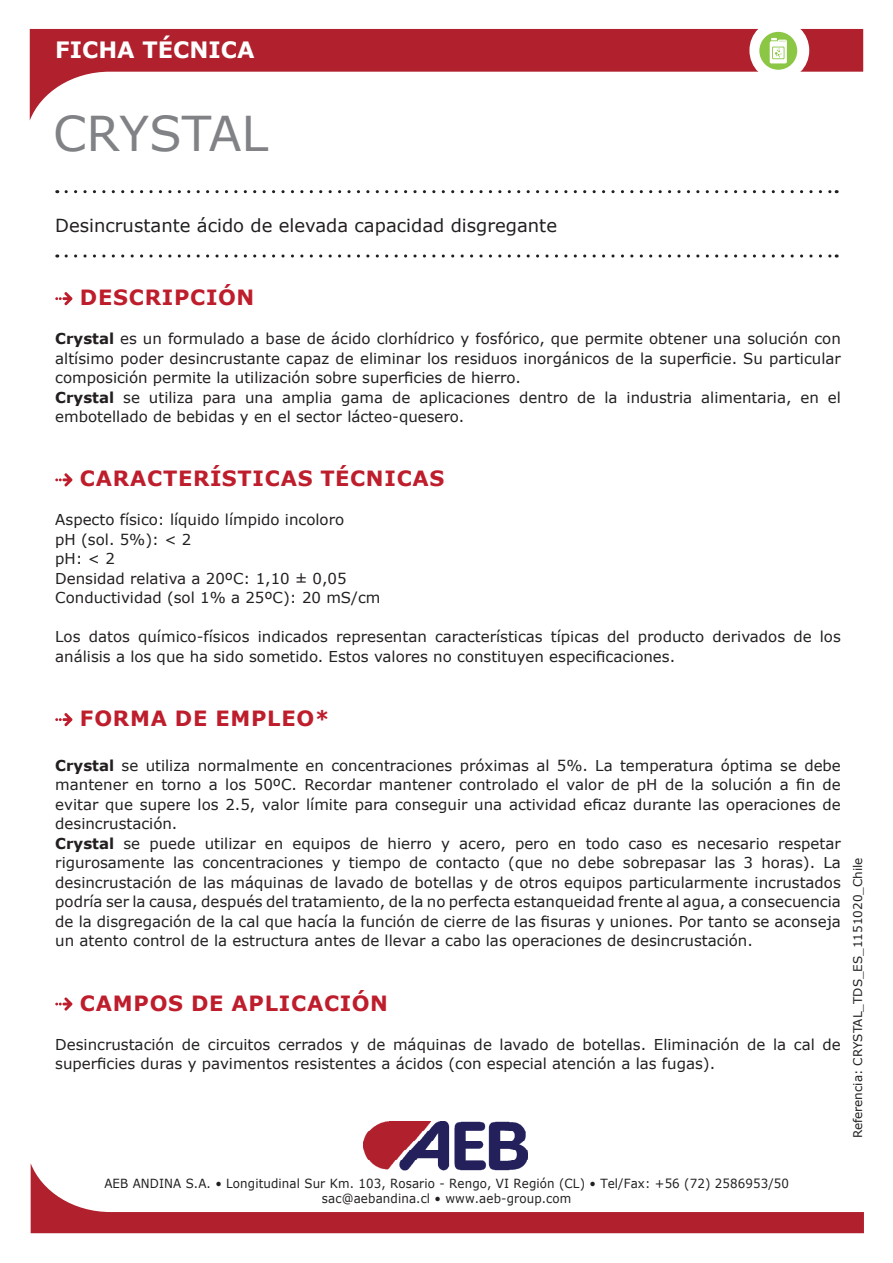
<style>
.page{position:relative;width:893px;height:1263px;background:#fff}
.page>*{position:absolute;margin:0;border:0;box-sizing:border-box;transform-origin:0 0}
.t1{font:48px "Verdana";color:#808285}
.t2{font:700 22.5px "Verdana";color:#fff}
.t3{font:700 21px "Verdana";letter-spacing:.035em;color:#be1d2c}
.t4{font:18px "Verdana";color:#231f20}
.t5{font:15px/19.5px "Verdana";color:#231f20}
.t6{font:12.6px/15.1px "Verdana";letter-spacing:.01em;color:#231f20;text-align:center;scale:.94 1}
.t7{font:12px "Verdana";color:#231f20}
.s1{font-weight:700}
</style>
<div class="page">
<svg style="left:66px;top:190px;width:771px;height:3px"></svg>
<svg style="left:66px;top:254px;width:771px;height:4px"></svg>
<img style="left:363px;top:1121px;width:165px;height:42px">
<svg style="left:31px;top:1163px;width:833px;height:70px"></svg>
<svg style="left:30px;top:29px;width:833px;height:91px"></svg>
<div style="left:749px;top:20px;width:60px;height:61px;background:#fff;border-radius:30px"></div>
<div style="left:759px;top:32px;width:38px;height:38px;background:#8bc644;border-radius:50%"></div>
<svg style="left:770px;top:38px;width:17px;height:25px"></svg>
<svg style="left:55px;top:292px;width:17px;height:13px"></svg>
<svg style="left:55px;top:473px;width:17px;height:13px"></svg>
<svg style="left:55px;top:713px;width:17px;height:13px"></svg>
<svg style="left:55px;top:997px;width:17px;height:13px"></svg>
<h2 class="t2" style="left:55px;top:34px;width:201px">FICHA TÉCNICA</h2>
<h1 class="t1" style="left:53px;top:101px;width:217px">CRYSTAL</h1>
<p class="t4" style="left:55px;top:213px;width:503px">Desincrustante ácido de elevada capacidad disgregante</p>
<h3 class="t3" style="left:80px;top:283px;width:176px">DESCRIPCIÓN</h3>
<p class="t5" style="left:55px;top:329px;width:787px"><span class="s1">Crystal</span> es un formulado a base de ácido clorhídrico y fosfórico, que permite obtener una solución con altísimo poder desincrustante capaz de eliminar los residuos inorgánicos de la superficie. Su particular composición permite la utilización sobre superficies de hierro.<br><span class="s1">Crystal</span> se utiliza para una amplia gama de aplicaciones dentro de la industria alimentaria, en el embotellado de bebidas y en el sector lácteo-quesero.</p>
<h3 class="t3" style="left:80px;top:464px;width:366px">CARACTERÍSTICAS TÉCNICAS</h3>
<p class="t5" style="left:55px;top:510px;width:327px">Aspecto físico: líquido límpido incoloro<br>pH (sol. 5%): &lt; 2<br>pH: &lt; 2<br>Densidad relativa a 20ºC: 1,10 ± 0,05<br>Conductividad (sol 1% a 25ºC): 20 mS/cm</p>
<p class="t5" style="left:55px;top:627px;width:787px">Los datos químico-físicos indicados representan características típicas del producto derivados de los análisis a los que ha sido sometido. Estos valores no constituyen especificaciones.</p>
<h3 class="t3" style="left:80px;top:704px;width:251px">FORMA DE EMPLEO*</h3>
<p class="t5" style="left:55px;top:755px;width:787px"><span class="s1">Crystal</span> se utiliza normalmente en concentraciones próximas al 5%. La temperatura óptima se debe mantener en torno a los 50ºC. Recordar mantener controlado el valor de pH de la solución a fin de evitar que supere los 2.5, valor límite para conseguir una actividad eficaz durante las operaciones de desincrustación.<br><span class="s1">Crystal</span> se puede utilizar en equipos de hierro y acero, pero en todo caso es necesario respetar rigurosamente las concentraciones y tiempo de contacto (que no debe sobrepasar las 3 horas). La desincrustación de las máquinas de lavado de botellas y de otros equipos particularmente incrustados podría ser la causa, después del tratamiento, de la no perfecta estanqueidad frente al agua, a consecuencia de la disgregación de la cal que hacía la función de cierre de las fisuras y uniones. Por tanto se aconseja un atento control de la estructura antes de llevar a cabo las operaciones de desincrustación.</p>
<h3 class="t3" style="left:80px;top:988px;width:309px">CAMPOS DE APLICACIÓN</h3>
<p class="t5" style="left:55px;top:1034px;width:787px">Desincrustación de circuitos cerrados y de máquinas de lavado de botellas. Eliminación de la cal de superficies duras y pavimentos resistentes a ácidos (con especial atención a las fugas).</p>
<p class="t7" style="left:850px;top:1138px;width:282px;rotate:-90deg">Referencia: CRYSTAL_TDS_ES_1151020_Chile</p>
<p class="t6" style="left:104px;top:1176px;width:730px">AEB ANDINA S.A. • Longitudinal Sur Km. 103, Rosario - Rengo, VI Región (CL) • Tel/Fax: +56 (72) 2586953/50 sac@aebandina.cl • www.aeb-group.com</p>
</div>
